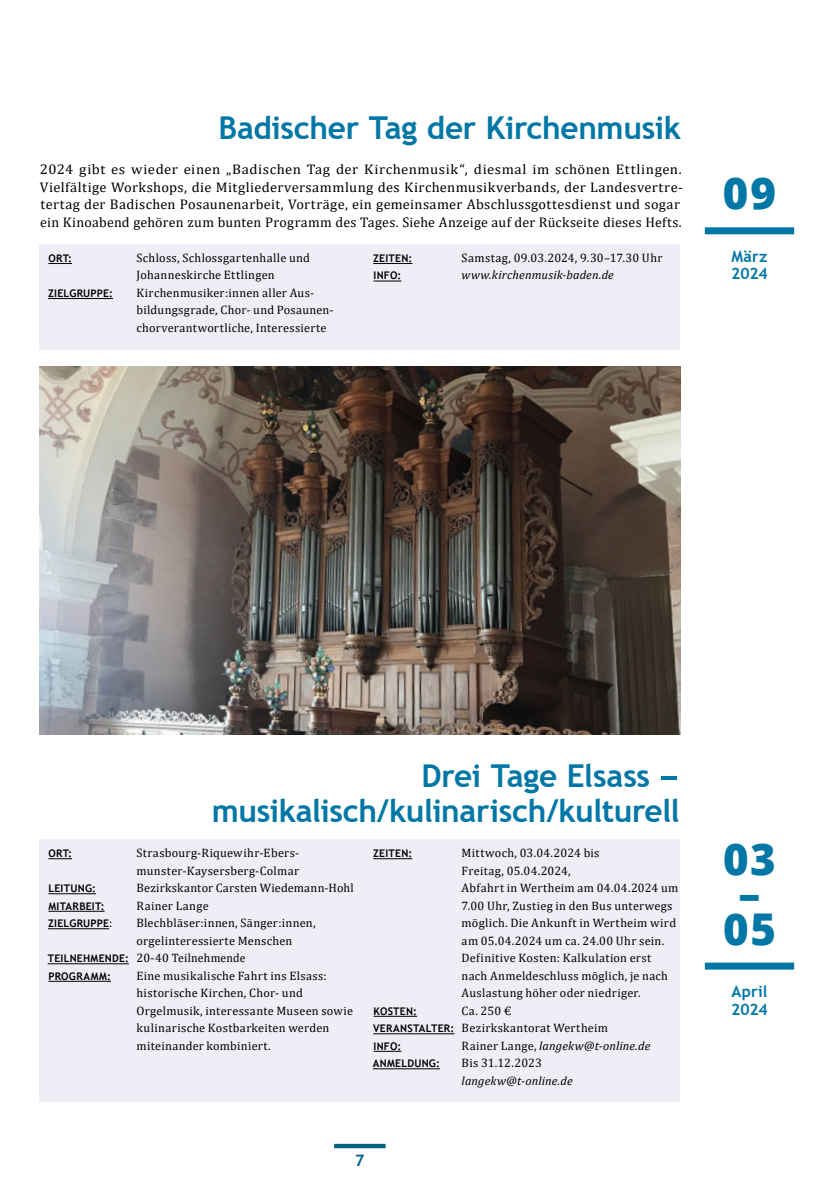
<style>
.page{position:relative;width:819px;height:1191px;background:#fff}
.page>*{position:absolute;margin:0;border:0;box-sizing:border-box;transform-origin:0 0}
.t1{font:800 43.75px/35px "Open Sans";color:#0077a6;text-align:center}
.t2{font:700 31.5px/35px "Trebuchet MS";letter-spacing:-.015em;color:#0077a6;text-align:right}
.t3{font:700 15.75px/17.5px "Trebuchet MS";letter-spacing:-.005em;color:#0077a6}
.t4{font:700 15.75px "Trebuchet MS";color:#006381}
.t5{font:14px/17.5px "Cambria";letter-spacing:.025em;color:#000;scale:1.05 1}
.t6{font:12.25px/17.5px "Cambria";letter-spacing:.025em;color:#000}
.t7{font:italic 12.25px "Cambria";letter-spacing:.01em;color:#000}
.t8{font:700 10.5px "Trebuchet MS";letter-spacing:.02em;color:#000}
.s1{font-family:"Cambria";font-weight:400;font-size:12.25px}
.s2{font-family:"Trebuchet MS";font-weight:700;font-size:10.5px}
.s3{font-style:normal}
</style>
<div class="page">
<div style="left:40px;top:839px;width:640px;height:263px;background:#eeeef7"></div>
<img style="left:40px;top:367px;width:640px;height:367px">
<div style="left:40px;top:244px;width:640px;height:105px;background:#eeeef7"></div>
<div style="left:704px;top:227px;width:90px;height:7px;background:#0077a6"></div>
<div style="left:334px;top:1143px;width:51px;height:5px;background:#006381"></div>
<svg style="left:48px;top:263px;width:24px;height:1px"></svg>
<hr style="left:48px;top:298px;width:65px;height:1px;background:#000">
<hr style="left:373px;top:263px;width:39px;height:1px;background:#000">
<svg style="left:373px;top:280px;width:28px;height:1px"></svg>
<svg style="left:48px;top:858px;width:24px;height:1px"></svg>
<hr style="left:48px;top:893px;width:48px;height:1px;background:#000">
<hr style="left:48px;top:910px;width:57px;height:1px;background:#000">
<hr style="left:48px;top:928px;width:61px;height:1px;background:#000">
<hr style="left:48px;top:963px;width:81px;height:1px;background:#000">
<hr style="left:48px;top:980px;width:63px;height:1px;background:#000">
<hr style="left:373px;top:858px;width:39px;height:1px;background:#000">
<hr style="left:373px;top:1015px;width:44px;height:1px;background:#000">
<hr style="left:373px;top:1033px;width:81px;height:1px;background:#000">
<svg style="left:373px;top:1050px;width:28px;height:1px"></svg>
<hr style="left:373px;top:1068px;width:67px;height:1px;background:#000">
<div style="left:704px;top:962px;width:90px;height:7px;background:#0077a6"></div>
<h2 class="t2" style="left:218px;top:113px;width:464px">Badischer Tag der Kirchenmusik</h2>
<p class="t5" style="left:40px;top:161px;width:614px">2024 gibt es wieder einen „Badischen Tag der Kirchenmusik“, diesmal im schönen Ettlingen.<br>Vielfältige Workshops, die Mitgliederversammlung des Kirchenmusikverbands, der Landesvertre&shy;tertag der Badischen Posaunenarbeit, Vorträge, ein gemeinsamer Abschlussgottesdienst und sogar ein Kinoabend gehören zum bunten Programm des Tages. Siehe Anzeige auf der Rückseite dieses Hefts.</p>
<p class="t8" style="left:48px;top:254px;width:25px">ORT:</p>
<p class="t6" style="left:136px;top:249px;width:175px">Schloss, Schlossgartenhalle und<br>Johanneskirche Ettlingen</p>
<p class="t8" style="left:48px;top:289px;width:66px">ZIELGRUPPE:</p>
<p class="t6" style="left:136px;top:284px;width:199px">Kirchenmusiker:innen aller Aus&shy;bildungsgrade, Chor- und Posaunen&shy;chorverantwortliche, Interessierte</p>
<p class="t8" style="left:373px;top:254px;width:41px">ZEITEN:</p>
<p class="t6" style="left:461px;top:249px;width:202px">Samstag, 09.03.2024, 9.30–17.30 Uhr</p>
<p class="t8" style="left:373px;top:271px;width:29px">INFO:</p>
<p class="t7" style="left:461px;top:271px;width:154px">www.kirchenmusik-baden.de</p>
<h1 class="t1" style="left:722px;top:177px;width:55px">09</h1>
<p class="t3" style="left:731px;top:249px;width:38px">März<br>2024</p>
<h2 class="t2" style="left:212px;top:761px;width:469px">Drei Tage Elsass – musikalisch/kulinarisch/kulturell</h2>
<p class="t8" style="left:48px;top:849px;width:25px">ORT:</p>
<p class="t6" style="left:136px;top:844px;width:164px">Strasbourg-Riquewihr-Ebers&shy;munster-Kaysersberg-Colmar</p>
<p class="t8" style="left:48px;top:884px;width:49px">LEITUNG:</p>
<p class="t6" style="left:136px;top:879px;width:219px">Bezirkskantor Carsten Wiedemann-Hohl</p>
<p class="t8" style="left:48px;top:901px;width:58px">MITARBEIT:</p>
<p class="t6" style="left:136px;top:897px;width:74px">Rainer Lange</p>
<p class="t8" style="left:48px;top:919px;width:66px">ZIELGRUPPE<span class="s1">:</span></p>
<p class="t6" style="left:136px;top:914px;width:180px">Blechbläser:innen, Sänger:innen,</p>
<p class="t6" style="left:136px;top:932px;width:157px">orgelinteressierte Menschen</p>
<p class="t6" style="left:48px;top:949px;width:199px"><span class="s2">TEILNEHMENDE:</span> 20-40 Teilnehmende</p>
<p class="t8" style="left:48px;top:971px;width:64px">PROGRAMM:</p>
<p class="t6" style="left:136px;top:967px;width:218px">Eine musikalische Fahrt ins Elsass: historische Kirchen, Chor- und Orgelmusik, interessante Museen sowie kulinarische Kostbarkeiten werden miteinander kombiniert.</p>
<p class="t8" style="left:373px;top:849px;width:41px">ZEITEN:</p>
<p class="t6" style="left:461px;top:844px;width:218px">Mittwoch, 03.04.2024 bis<br>Freitag, 05.04.2024,<br>Abfahrt in Wertheim am 04.04.2024 um 7.00 Uhr, Zustieg in den Bus unterwegs möglich. Die Ankunft in Wertheim wird am 05.04.2024 um ca. 24.00 Uhr sein.<br>Definitive Kosten: Kalkulation erst nach Anmeldeschluss möglich, je nach Auslastung höher oder niedriger.</p>
<p class="t8" style="left:373px;top:1006px;width:45px">KOSTEN:</p>
<p class="t6" style="left:373px;top:1002px;width:236px;text-indent:88px">Ca. 250 €<br><span class="s2">VERANSTALTER:</span> Bezirkskantorat Wertheim</p>
<p class="t8" style="left:373px;top:1041px;width:29px">INFO:</p>
<p class="t7" style="left:461px;top:1041px;width:190px"><span class="s3">Rainer Lange,</span> langekw@t-online.de</p>
<p class="t8" style="left:373px;top:1059px;width:69px">ANMELDUNG:</p>
<p class="t6" style="left:461px;top:1054px;width:82px">Bis 31.12.2023</p>
<p class="t7" style="left:461px;top:1076px;width:113px">langekw@t-online.de</p>
<p class="t4" style="left:355px;top:1154px;width:11px">7</p>
<h1 class="t1" style="left:723px;top:842px;width:54px">03 –<br>05</h1>
<p class="t3" style="left:731px;top:984px;width:38px">April<br>2024</p>
</div>
